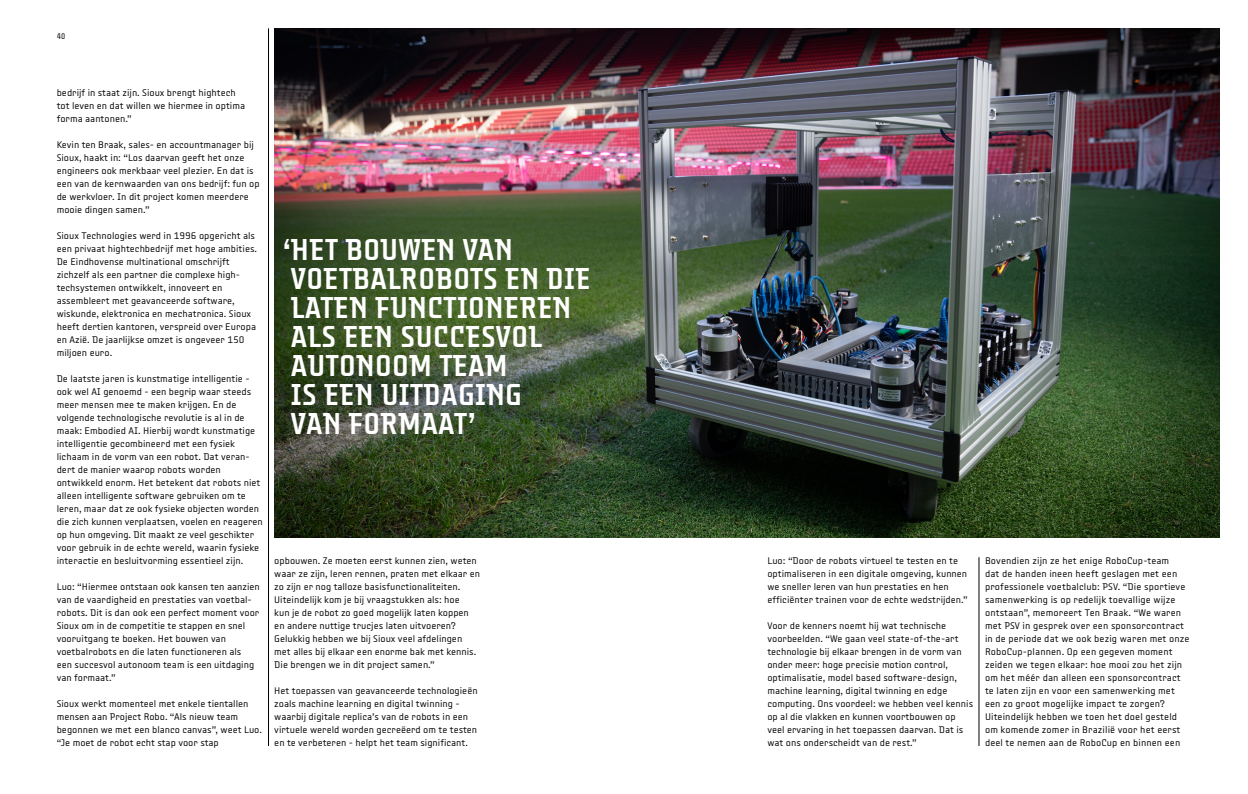
<style>
.page{position:relative;width:1248px;height:794px;background:#fff}
.page>*{position:absolute;margin:0;border:0;box-sizing:border-box;transform-origin:0 0}
.t1{font:700 30px/29px "PSV Sans";letter-spacing:-.01em;color:#fff}
.t2{font:9.5px/13px "PSV Text";color:#000}
.t3{font:8px "PSV Sans";color:#000}
</style>
<div class="page">
<hr style="left:268px;top:28px;width:1px;height:718px;background:#000">
<hr style="left:978px;top:557px;width:1px;height:189px;background:#000">
<img style="left:274px;top:28px;width:945px;height:510px">
<p class="t3" style="left:57px;top:31px;width:10px">40</p>
<p class="t2" style="left:57px;top:85px;width:190px">bedrijf in staat zijn. Sioux brengt hightech tot leven en dat willen we hiermee in optima forma aantonen.”</p>
<p class="t2" style="left:57px;top:137px;width:204px">Kevin ten Braak, sales- en accountmanager bij Sioux, haakt in: “Los daarvan geeft het onze engineers ook merkbaar veel plezier. En dat is een van de kernwaarden van ons bedrijf: fun op de werkvloer. In dit project komen meerdere mooie dingen samen.”</p>
<p class="t2" style="left:57px;top:228px;width:202px">Sioux Technologies werd in 1996 opgericht als een privaat hightechbedrijf met hoge ambities.<br>De Eindhovense multinational omschrijft zichzelf als een partner die complexe high&shy;techsystemen ontwikkelt, innoveert en assembleert met geavanceerde software, wiskunde, elektronica en mechatronica. Sioux heeft dertien kantoren, verspreid over Europa en Azië. De jaarlijkse omzet is ongeveer 150 miljoen euro.</p>
<p class="t2" style="left:57px;top:371px;width:208px">De laatste jaren is kunstmatige intelligentie - ook wel AI genoemd - een begrip waar steeds meer mensen mee te maken krijgen. En de volgende technologische revolutie is al in de maak: Embodied AI. Hierbij wordt kunstmatige intelligentie gecombineerd met een fysiek lichaam in de vorm van een robot. Dat veran&shy;dert de manier waarop robots worden ontwikkeld enorm. Het betekent dat robots niet alleen intelligente software gebruiken om te leren, maar dat ze ook fysieke objecten worden die zich kunnen verplaatsen, voelen en reageren op hun omgeving. Dit maakt ze veel geschikter voor gebruik in de echte wereld, waarin fysieke interactie en besluitvorming essentieel zijn.</p>
<p class="t2" style="left:57px;top:579px;width:204px">Luo: “Hiermee ontstaan ook kansen ten aanzien van de vaardigheid en prestaties van voetbal&shy;robots. Dit is dan ook een perfect moment voor Sioux om in de competitie te stappen en snel vooruitgang te boeken. Het bouwen van voetbalrobots en die laten functioneren als<br>een succesvol autonoom team is een uitdaging van formaat.”</p>
<p class="t2" style="left:57px;top:696px;width:207px">Sioux werkt momenteel met enkele tientallen mensen aan Project Robo. “Als nieuw team begonnen we met een blanco canvas”, weet Luo. “Je moet de robot echt stap voor stap</p>
<h1 class="t1" style="left:283px;top:234px;width:310px">‘HET BOUWEN VAN<br>VOETBALROBOTS EN DIE<br>LATEN FUNCTIONEREN<br>ALS EEN SUCCESVOL<br>AUTONOOM TEAM<br>IS EEN UITDAGING<br>VAN FORMAAT’</h1>
<p class="t2" style="left:274px;top:554px;width:207px">opbouwen. Ze moeten eerst kunnen zien, weten waar ze zijn, leren rennen, praten met elkaar en zo zijn er nog talloze basisfunctionaliteiten.<br>Uiteindelijk kom je bij vraagstukken als: hoe<br>kun je de robot zo goed mogelijk laten koppen en andere nuttige trucjes laten uitvoeren?<br>Gelukkig hebben we bij Sioux veel afdelingen met alles bij elkaar een enorme bak met kennis.<br>Die brengen we in dit project samen.”</p>
<p class="t2" style="left:274px;top:684px;width:205px">Het toepassen van geavanceerde technologieën zoals machine learning en digital twinning - waarbij digitale replica’s van de robots in een virtuele wereld worden gecreëerd om te testen en te verbeteren - helpt het team significant.</p>
<p class="t2" style="left:767px;top:554px;width:202px">Luo: “Door de robots virtueel te testen en te optimaliseren in een digitale omgeving, kunnen we sneller leren van hun prestaties en hen efficiënter trainen voor de echte wedstrijden.”</p>
<p class="t2" style="left:767px;top:619px;width:207px">Voor de kenners noemt hij wat technische voorbeelden. “We gaan veel state-of-the-art technologie bij elkaar brengen in de vorm van onder meer: hoge precisie motion control, optimalisatie, model based software-design, machine learning, digital twinning en edge computing. Ons voordeel: we hebben veel kennis op al die vlakken en kunnen voortbouwen op veel ervaring in het toepassen daarvan. Dat is wat ons onderscheidt van de rest.”</p>
<p class="t2" style="left:984px;top:554px;width:206px">Bovendien zijn ze het enige RoboCup-team<br>dat de handen ineen heeft geslagen met een professionele voetbalclub: PSV. “Die sportieve samenwerking is op redelijk toevallige wijze ontstaan”, memoreert Ten Braak. “We waren met PSV in gesprek over een sponsorcontract in de periode dat we ook bezig waren met onze RoboCup-plannen. Op een gegeven moment zeiden we tegen elkaar: hoe mooi zou het zijn om het méér dan alleen een sponsorcontract te laten zijn en voor een samenwerking met een zo groot mogelijke impact te zorgen?<br>Uiteindelijk hebben we toen het doel gesteld om komende zomer in Brazilië voor het eerst deel te nemen aan de RoboCup en binnen een</p>
</div>
